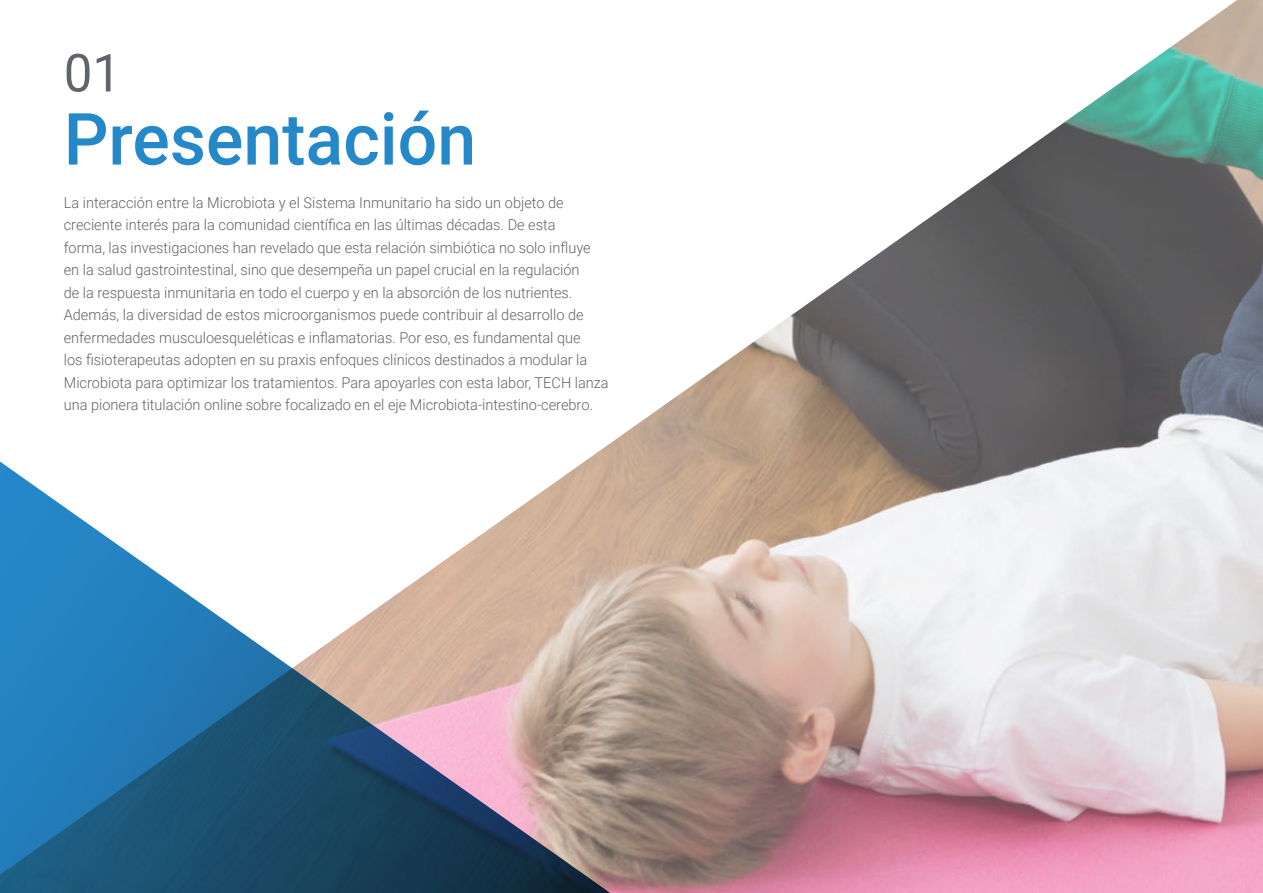
<style>
.page{position:relative;width:1263px;height:893px;background:#fff}
.page>*{position:absolute;margin:0;border:0;box-sizing:border-box;transform-origin:0 0}
.t1{font:500 72px "Roboto";color:#2488c9}
.t2{font:52.5px "Roboto";color:#61646a}
.t3{font:300 15px/22.5px "Roboto";color:#61646a}
</style>
<div class="page">
<img style="left:607px;top:0;width:656px;height:893px">
<svg style="left:0;top:446px;width:640px;height:447px"></svg>
<h2 class="t2" style="left:64px;top:36px;width:59px">01</h2>
<h1 class="t1" style="left:64px;top:89px;width:414px">Presentación</h1>
<p class="t3" style="left:64px;top:191px;width:546px">La interacción entre la Microbiota y el Sistema Inmunitario ha sido un objeto de creciente interés para la comunidad científica en las últimas décadas. De esta<br>forma, las investigaciones han revelado que esta relación simbiótica no solo influye en la salud gastrointestinal, sino que desempeña un papel crucial en la regulación<br>de la respuesta inmunitaria en todo el cuerpo y en la absorción de los nutrientes.<br>Además, la diversidad de estos microorganismos puede contribuir al desarrollo de enfermedades musculoesqueléticas e inflamatorias. Por eso, es fundamental que<br>los fisioterapeutas adopten en su praxis enfoques clínicos destinados a modular la Microbiota para optimizar los tratamientos. Para apoyarles con esta labor, TECH lanza una pionera titulación online sobre focalizado en el eje Microbiota-intestino-cerebro.</p>
</div>
